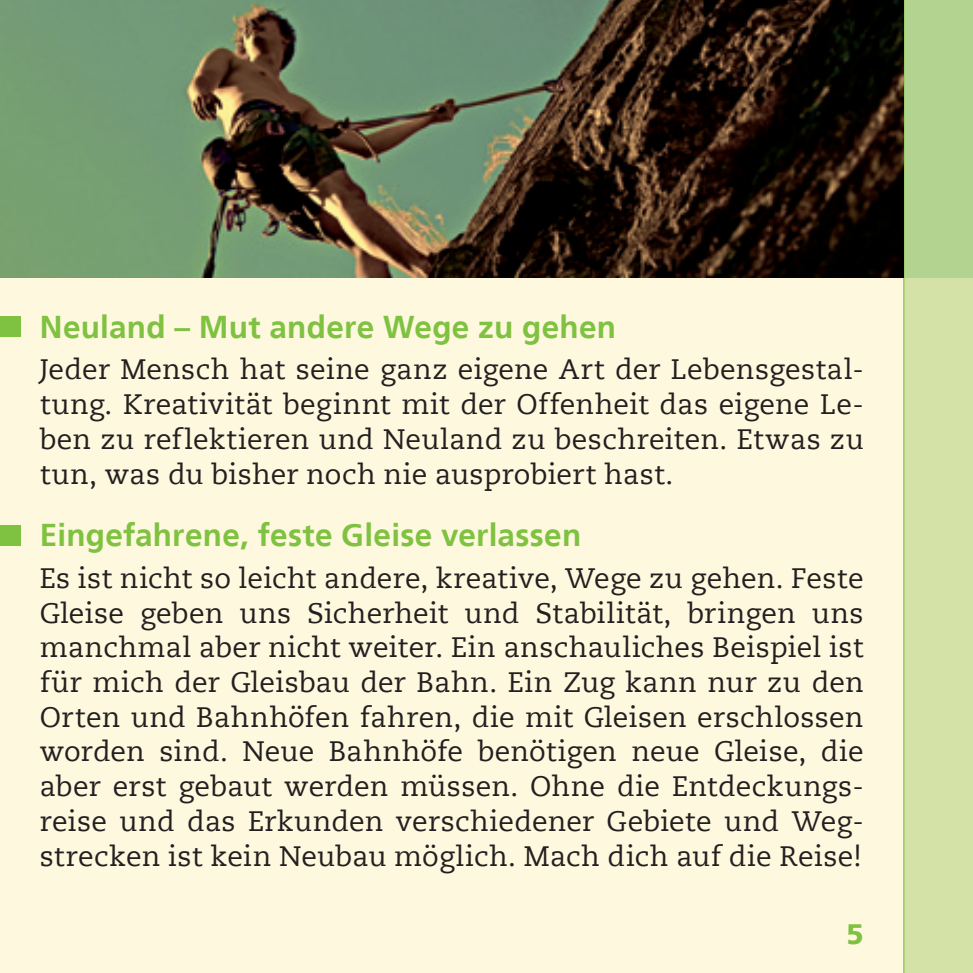
<style>
.page{position:relative;width:973px;height:973px;background:#fff}
.page>*{position:absolute;margin:0;border:0;box-sizing:border-box;transform-origin:0 0}
.t1{font:700 31.5px "Frutiger LT";letter-spacing:.01em;color:#7fc241}
.t2{font:28px/34.6px "Caecilia LT";letter-spacing:.01em;color:#231f20;text-align:justify}
.t3{font:900 28px "Frutiger LT";color:#7fc241}
</style>
<div class="page">
<div style="left:0;top:0;width:972px;height:972px;background:#fef8de"></div>
<svg style="left:904px;top:0;width:68px;height:972px;background:#c9dd9d"></svg>
<hr style="left:903px;top:0;width:1px;height:972px;background:#7fc241">
<div style="left:0;top:525px;width:20px;height:20px;background:#7fc241"></div>
<div style="left:0;top:316px;width:20px;height:20px;background:#7fc241"></div>
<img style="left:0;top:0;width:903px;height:278px">
<p class="t1" style="left:40px;top:308px;width:578px">Neuland – Mut andere Wege zu gehen</p>
<p class="t2" style="left:40px;top:352px;width:825px">Jeder Mensch hat seine ganz eigene Art der Lebensgestal&shy;tung. Kreativität beginnt mit der Offenheit das eigene Le&shy;ben zu reflektieren und Neuland zu beschreiten. Etwas zu tun, was du bisher noch nie ausprobiert hast.</p>
<p class="t1" style="left:40px;top:516px;width:543px">Eingefahrene, feste Gleise verlassen</p>
<p class="t2" style="left:40px;top:561px;width:825px">Es ist nicht so leicht andere, kreative, Wege zu gehen. Feste Gleise geben uns Sicherheit und Stabilität, bringen uns manchmal aber nicht weiter. Ein anschauliches Beispiel ist für mich der Gleisbau der Bahn. Ein Zug kann nur zu den Orten und Bahnhöfen fahren, die mit Gleisen erschlossen worden sind. Neue Bahnhöfe benötigen neue Gleise, die aber erst gebaut werden müssen. Ohne die Entdeckungs&shy;reise und das Erkunden verschiedener Gebiete und Weg&shy;strecken ist kein Neubau möglich. Mach dich auf die Reise!</p>
<p class="t3" style="left:846px;top:917px;width:19px">5</p>
</div>
